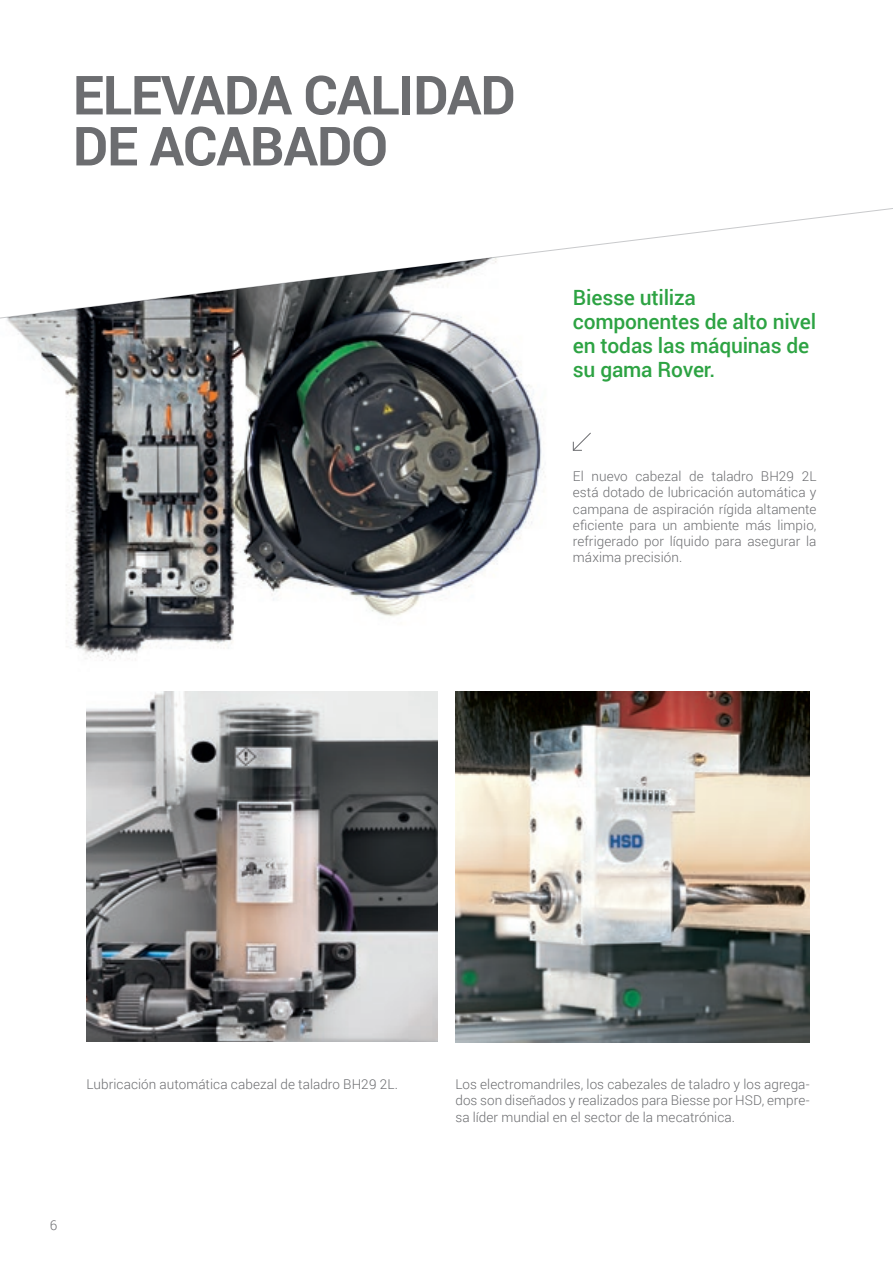
<style>
.page{position:relative;width:893px;height:1263px;background:#fff}
.page>*{position:absolute;margin:0;border:0;box-sizing:border-box;transform-origin:0 0}
._1_TITOLO_GRIGIO{font:700 54px/51px "Roboto";letter-spacing:-.02em;color:#6c6d70}
.t1{font:500 21px/24px "Roboto";letter-spacing:-.01em;color:#2da343}
.t2{font:300 13.5px/16.2px "Roboto";letter-spacing:.005em;color:#6c6d70;text-align:justify}
</style>
<div class="page">
<img style="left:8px;top:321px;width:538px;height:340px">
<svg style="left:0;top:208px;width:893px;height:113px"></svg>
<img style="left:86px;top:691px;width:352px;height:351px">
<img style="left:455px;top:691px;width:355px;height:351px">
<svg style="left:572px;top:432px;width:19px;height:19px"></svg>
<p class="_1_TITOLO_GRIGIO" style="left:73px;top:68px;width:444px">ELEVADA CALIDAD<br>DE ACABADO</p>
<p class="t1" style="left:573px;top:285px;width:245px">Biesse utiliza componentes de alto nivel en todas las máquinas de su gama Rover.</p>
<p class="t2" style="left:573px;top:468px;width:245px">El nuevo cabezal de taladro BH29 2L está dotado de lubricación automática y campana de aspiración rígida altamente eficiente para un ambiente más limpio, refrigerado por líquido para asegurar la máxima precisión.</p>
<p class="t2" style="left:86px;top:1076px;width:313px">Lubricación automática cabezal de taladro BH29 2L.</p>
<p class="t2" style="left:455px;top:1076px;width:356px">Los electromandriles, los cabezales de taladro y los agrega&shy;dos son diseñados y realizados para Biesse por HSD, empre&shy;sa líder mundial en el sector de la mecatrónica.</p>
<p class="t2" style="left:50px;top:1216px;width:9px">6</p>
</div>
